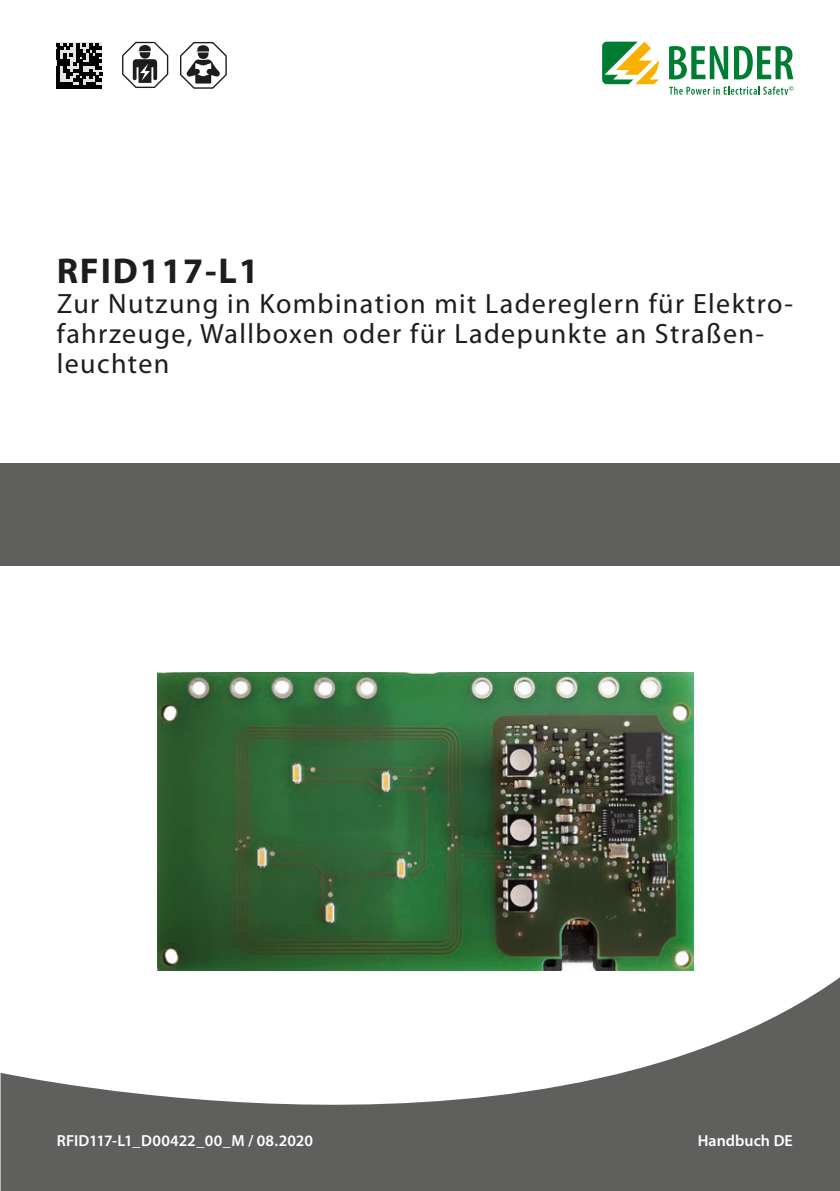
<style>
.page{position:relative;width:840px;height:1191px;background:#fff}
.page>*{position:absolute;margin:0;border:0;box-sizing:border-box;transform-origin:0 0}
.t1{font:700 36px "Myriad Pro";letter-spacing:.05em;color:#1d1d1b}
.t2{font:28px/30px "Myriad Pro";letter-spacing:.05em;color:#1d1d1b}
.t3{font:600 16px "Myriad Pro";color:#fff}
</style>
<div class="page">
<svg style="left:1px;top:964px;width:838px;height:227px;fill:#5f5f5e"></svg>
<div style="left:1px;top:463px;width:838px;height:102px;background:#5f5f5e"></div>
<svg style="left:669px;top:86px;width:124px;height:9px"></svg>
<svg style="left:669px;top:46px;width:58px;height:33px"></svg>
<svg style="left:734px;top:46px;width:59px;height:33px"></svg>
<svg style="left:602px;top:42px;width:56px;height:42px"></svg>
<div style="left:57px;top:42px;width:45px;height:46px;background:#e4e4e3"></div>
<svg style="left:180px;top:42px;width:47px;height:47px"></svg>
<svg style="left:122px;top:42px;width:46px;height:46px"></svg>
<hr style="left:57px;top:85px;width:45px;height:4px;background:#000">
<svg style="left:57px;top:43px;width:45px;height:42px"></svg>
<img style="left:158px;top:672px;width:535px;height:298px">
<p class="t1" style="left:57px;top:251px;width:203px">RFID117-L1</p>
<p class="t2" style="left:57px;top:289px;width:737px">Zur Nutzung in Kombination mit Ladereglern für Elektro&shy;fahrzeuge, Wallboxen oder für Ladepunkte an Straßen&shy;leuchten</p>
<p class="t3" style="left:57px;top:1131px;width:258px">RFID117-L1_D00422_00_M / 08.2020</p>
<p class="t3" style="left:697px;top:1131px;width:96px">Handbuch DE</p>
</div>
